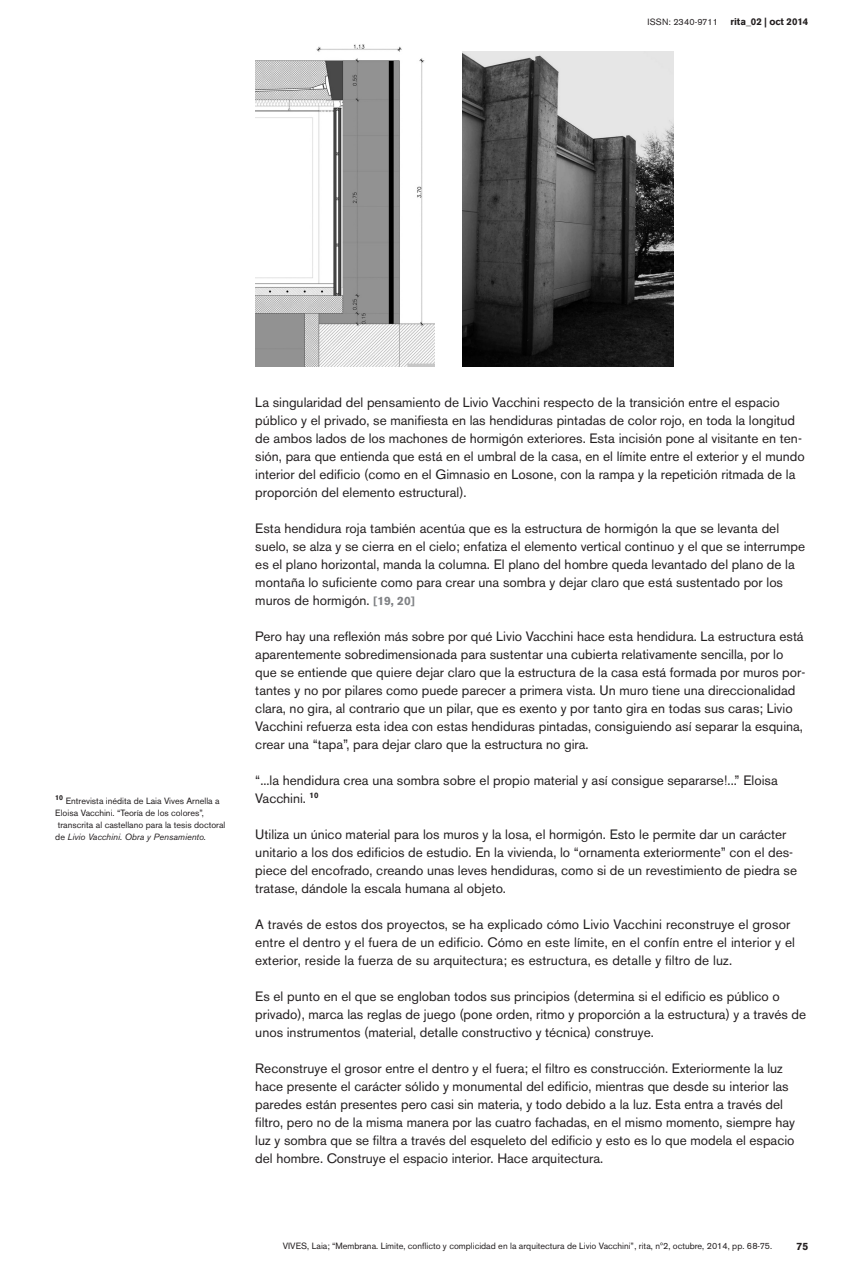
<style>
.page{position:relative;width:851px;height:1276px;background:#fff}
.page>*{position:absolute;margin:0;border:0;box-sizing:border-box;transform-origin:0 0}
.t1{font:13.5px/18px "Akzidenz Grotesk BE";color:#231f20}
.t2{font:700 10.5px "Akzidenz Grotesk BE";color:#231f20}
.t3{font:700 9.75px "Akzidenz Grotesk BE";color:#231f20}
.t4{font:9px/12px "Akzidenz Grotesk BE";color:#231f20}
.t5{font:9px "Akzidenz Grotesk BE";letter-spacing:.02em;color:#231f20}
.s1{font-style:italic}
.s2{font-weight:700;font-size:12px;color:#808285}
</style>
<div class="page">
<img style="left:255px;top:44px;width:179px;height:323px">
<img style="left:462px;top:51px;width:211px;height:316px">
<p class="t5" style="left:647px;top:17px;width:72px">ISSN: 2340-9711</p>
<p class="t3" style="left:730px;top:16px;width:79px">rita_02 | oct 2014</p>
<p class="t4" style="left:55px;top:794px;width:166px"><sup>10</sup> Entrevista inédita de Laia Vives Arnella a<br>Eloisa Vacchini. “Teoría de los colores”,</p>
<p class="t4" style="left:55px;top:818px;width:172px">transcrita al castellano para la tesis doctoral de <span class="s1">Livio Vacchini. Obra y Pensamiento.</span></p>
<p class="t1" style="left:255px;top:393px;width:551px">La singularidad del pensamiento de Livio Vacchini respecto de la transición entre el espacio público y el privado, se manifiesta en las hendiduras pintadas de color rojo, en toda la longitud de ambos lados de los machones de hormigón exteriores. Esta incisión pone al visitante en ten&shy;sión, para que entienda que está en el umbral de la casa, en el límite entre el exterior y el mundo interior del edificio (como en el Gimnasio en Losone, con la rampa y la repetición ritmada de la proporción del elemento estructural).</p>
<p class="t1" style="left:255px;top:519px;width:551px">Esta hendidura roja también acentúa que es la estructura de hormigón la que se levanta del suelo, se alza y se cierra en el cielo; enfatiza el elemento vertical continuo y el que se interrumpe es el plano horizontal, manda la columna. El plano del hombre queda levantado del plano de la montaña lo suficiente como para crear una sombra y dejar claro que está sustentado por los muros de hormigón. <span class="s2">[19, 20]</span></p>
<p class="t1" style="left:255px;top:627px;width:551px">Pero hay una reflexión más sobre por qué Livio Vacchini hace esta hendidura. La estructura está aparentemente sobredimensionada para sustentar una cubierta relativamente sencilla, por lo que se entiende que quiere dejar claro que la estructura de la casa está formada por muros por&shy;tantes y no por pilares como puede parecer a primera vista. Un muro tiene una direccionalidad clara, no gira, al contrario que un pilar, que es exento y por tanto gira en todas sus caras; Livio Vacchini refuerza esta idea con estas hendiduras pintadas, consiguiendo así separar la esquina, crear una “tapa”, para dejar claro que la estructura no gira.</p>
<p class="t1" style="left:255px;top:771px;width:524px">“...la hendidura crea una sombra sobre el propio material y así consigue separarse!...” Eloisa<br>Vacchini. <sup>10</sup></p>
<p class="t1" style="left:255px;top:825px;width:543px">Utiliza un único material para los muros y la losa, el hormigón. Esto le permite dar un carácter unitario a los dos edificios de estudio. En la vivienda, lo “ornamenta exteriormente” con el des&shy;piece del encofrado, creando unas leves hendiduras, como si de un revestimiento de piedra se tratase, dándole la escala humana al objeto.</p>
<p class="t1" style="left:255px;top:915px;width:541px">A través de estos dos proyectos, se ha explicado cómo Livio Vacchini reconstruye el grosor entre el dentro y el fuera de un edificio. Cómo en este límite, en el confín entre el interior y el exterior, reside la fuerza de su arquitectura; es estructura, es detalle y filtro de luz.</p>
<p class="t1" style="left:255px;top:987px;width:552px">Es el punto en el que se engloban todos sus principios (determina si el edificio es público o privado), marca las reglas de juego (pone orden, ritmo y proporción a la estructura) y a través de unos instrumentos (material, detalle constructivo y técnica) construye.</p>
<p class="t1" style="left:255px;top:1059px;width:541px">Reconstruye el grosor entre el dentro y el fuera; el filtro es construcción. Exteriormente la luz hace presente el carácter sólido y monumental del edificio, mientras que desde su interior las paredes están presentes pero casi sin materia, y todo debido a la luz. Esta entra a través del filtro, pero no de la misma manera por las cuatro fachadas, en el mismo momento, siempre hay luz y sombra que se filtra a través del esqueleto del edificio y esto es lo que modela el espacio del hombre. Construye el espacio interior. Hace arquitectura.</p>
<p class="t4" style="left:283px;top:1239px;width:491px">VIVES, Laia; “Membrana. Límite, conflicto y complicidad en la arquitectura de Livio Vacchini”, rita, nº2, octubre, 2014, pp. 68-75.</p>
<p class="t2" style="left:796px;top:1240px;width:13px">75</p>
</div>
